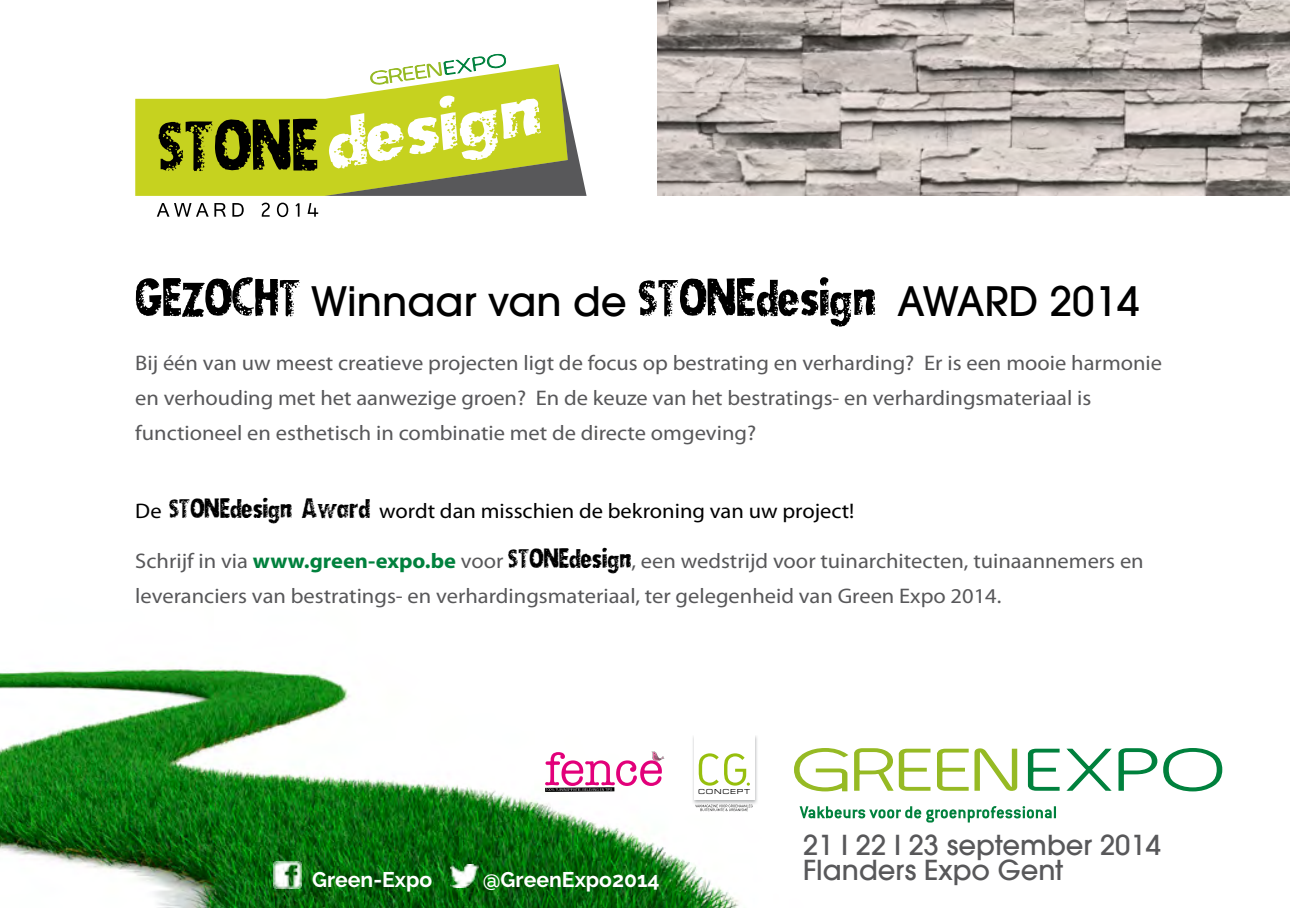
<style>
.page{position:relative;width:1290px;height:908px;background:#fff}
.page>*{position:absolute;margin:0;border:0;box-sizing:border-box;transform-origin:0 0}
.t1{font:500 40.5px "Avant Garde LT";color:#000}
.t2{font:500 27.5px/25px "Avant Garde LT";color:#58585a}
.t3{font:21.25px/35px "Myriad Pro";color:#58585a;scale:1.06 1}
.t4{font:21.25px "Myriad Pro";color:#000;scale:1.06 1}
.t5{font:700 21.25px "Raleway";color:#fff}
.t6{font:7px "Eurostile LT Std Ex 2";letter-spacing:.11em;color:#000}
.s1{font-family:"DIRTYSOCKSSKINNY";font-weight:400;font-size:67.5px}
.s2{font-family:"DIRTYSOCKSSKINNY";font-size:35px}
.s3{font-weight:700;color:#00813d}
.s4{font-family:"DIRTYSOCKSSKINNY";font-size:35px;color:#000}
</style>
<div class="page">
<img style="left:0;top:667px;width:854px;height:240px">
<svg style="left:793px;top:747px;width:225px;height:44px"></svg>
<svg style="left:1027px;top:748px;width:195px;height:43px"></svg>
<svg style="left:799px;top:805px;width:81px;height:13px"></svg>
<svg style="left:878px;top:809px;width:7px;height:9px"></svg>
<div style="left:887px;top:809px;width:7px;height:9px;background:#00813d;border-radius:3px"></div>
<svg style="left:889px;top:806px;width:167px;height:16px"></svg>
<img style="left:657px;top:0;width:633px;height:195px">
<div style="left:135px;top:98px;width:452px;height:98px;background:#c6d21f"></div>
<svg style="left:159px;top:119px;width:159px;height:52px;background:#5b610e"></svg>
<svg style="left:325px;top:53px;width:261px;height:143px"></svg>
<svg style="left:157px;top:202px;width:161px;height:15px"></svg>
<img style="left:274px;top:860px;width:27px;height:28px">
<img style="left:450px;top:864px;width:28px;height:22px">
<img style="left:691px;top:735px;width:67px;height:68px">
<div style="left:694px;top:735px;width:60px;height:64px;background:#fff"></div>
<svg style="left:699px;top:753px;width:51px;height:32px"></svg>
<svg style="left:695px;top:804px;width:57px;height:6px"></svg>
<svg style="left:545px;top:750px;width:120px;height:41px"></svg>
<h1 class="t1" style="left:135px;top:276px;width:1006px"><span class="s1">GEZOCHT</span> Winnaar van de <span class="s1">STONEdesign</span> AWARD 2014</h1>
<p class="t3" style="left:135px;top:345px;width:970px">Bij één van uw meest creatieve projecten ligt de focus op bestrating en verharding? Er is een mooie harmonie en verhouding met het aanwezige groen? En de keuze van het bestratings- en verhardingsmateriaal is functioneel en esthetisch in combinatie met de directe omgeving?</p>
<p class="t4" style="left:135px;top:497px;width:680px">De <span class="s2">STONEdesign Award</span> wordt dan misschien de bekroning van uw project!</p>
<p class="t3" style="left:135px;top:542px;width:953px">Schrijf in via <span class="s3">www.green-expo.be</span> voor <span class="s4">STONEdesign</span>, een wedstrijd voor tuinarchitecten, tuinaannemers en leveranciers van bestratings- en verhardingsmateriaal, ter gelegenheid van Green Expo 2014.</p>
<p class="t5" style="left:312px;top:866px;width:122px">Green-Expo</p>
<p class="t5" style="left:483px;top:866px;width:178px">@GreenExpo2014</p>
<p class="t6" style="left:698px;top:786px;width:53px">CONCEPT</p>
<p class="t2" style="left:803px;top:832px;width:359px">21 I 22 I 23 september 2014<br>Flanders Expo Gent</p>
</div>
